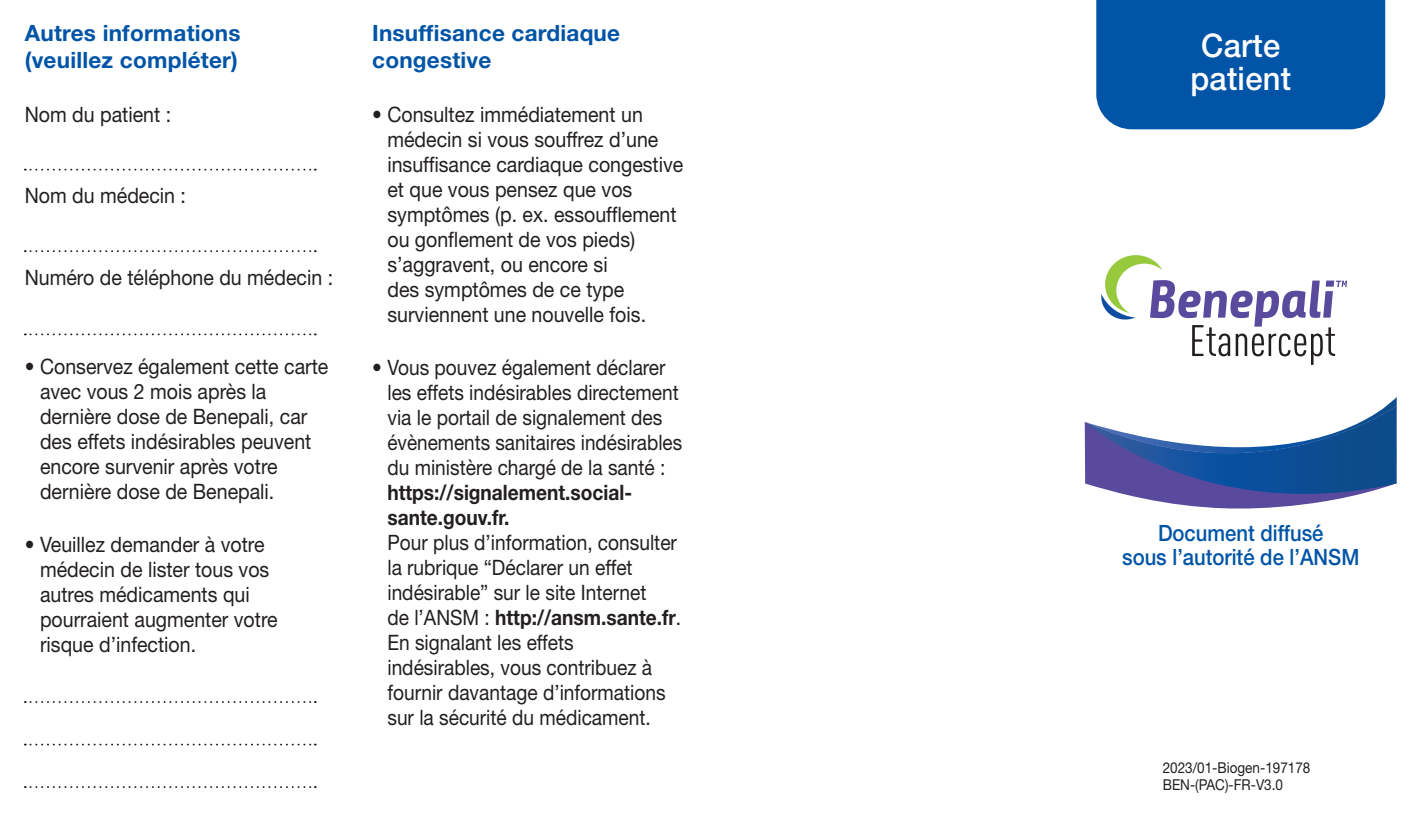
<style>
.page{position:relative;width:1418px;height:815px;background:#fff}
.page>*{position:absolute;margin:0;border:0;box-sizing:border-box;transform-origin:0 0}
.t1{font:500 32.5px/32.5px "Helvetica Neue LT Std";letter-spacing:.01em;color:#fff;text-align:center;scale:.95 1}
.t2{font:700 22.5px/27.5px "Helvetica Neue LT Std";letter-spacing:.01em;color:#0154a6}
.t3{font:500 22.5px/25px "Helvetica Neue LT Std";color:#0154a6;text-align:center;scale:.9 1}
.t4{font:21.25px/25px "Helvetica Neue LT Std";color:#231f20;scale:.92 1}
.t5{font:21.25px/25px "Helvetica Neue LT Std";color:#231f20;scale:.9 1}
.t6{font:700 21.25px/25px "Helvetica Neue LT Std";color:#231f20;scale:.9 1}
.t7{font:15px/17.5px "Helvetica Neue LT Std";color:#231f20;scale:.9 1}
.s1{font-weight:700}
</style>
<div class="page">
<div style="left:1096px;top:0;width:289px;height:129px;background:#0154a6"></div>
<svg style="left:25px;top:701px;width:291px;height:2px"></svg>
<svg style="left:25px;top:744px;width:291px;height:1px"></svg>
<svg style="left:25px;top:786px;width:291px;height:2px"></svg>
<svg style="left:25px;top:169px;width:291px;height:2px"></svg>
<svg style="left:25px;top:250px;width:291px;height:2px"></svg>
<svg style="left:25px;top:333px;width:291px;height:2px"></svg>
<svg style="left:1101px;top:255px;width:245px;height:110px"></svg>
<svg style="left:1084px;top:406px;width:313px;height:103px"></svg>
<img style="left:1085px;top:406px;width:311px;height:90px">
<p class="t2" style="left:25px;top:19px;width:217px">Autres informations (veuillez compléter)</p>
<p class="t4" style="left:25px;top:101px;width:161px">Nom du patient :</p>
<p class="t4" style="left:25px;top:183px;width:177px">Nom du médecin :</p>
<p class="t4" style="left:25px;top:265px;width:337px">Numéro de téléphone du médecin :</p>
<p class="t4" style="left:40px;top:354px;width:315px;text-indent:-15px">• Conservez également cette carte avec vous 2 mois après la dernière dose de Benepali, car des effets indésirables peuvent encore survenir après votre dernière dose de Benepali.</p>
<p class="t4" style="left:40px;top:532px;width:260px;text-indent:-15px">• Veuillez demander à votre médecin de lister tous vos autres médicaments qui pourraient augmenter votre risque d’infection.</p>
<p class="t2" style="left:372px;top:19px;width:249px">Insuffisance cardiaque congestive</p>
<p class="t4" style="left:387px;top:101px;width:323px;text-indent:-15px">• Consultez immédiatement un médecin si vous souffrez d’une insuffisance cardiaque congestive et que vous pensez que vos symptômes (p. ex. essoufflement ou gonflement de vos pieds) s’aggravent, ou encore si<br>des symptômes de ce type surviennent une nouvelle fois.</p>
<p class="t4" style="left:387px;top:355px;width:322px;text-indent:-15px">• Vous pouvez également déclarer les effets indésirables directement via le portail de signalement des évènements sanitaires indésirables du ministère chargé de la santé :</p>
<p class="t6" style="left:387px;top:480px;width:273px">https://signalement.social&shy;sante.gouv.fr.</p>
<p class="t5" style="left:387px;top:530px;width:328px">Pour plus d’information, consulter la rubrique “Déclarer un effet indésirable” sur le site Internet<br>de l’ANSM : <span class="s1">http://ansm.sante.fr</span>.<br>En signalant les effets indésirables, vous contribuez à fournir davantage d’informations sur la sécurité du médicament.</p>
<h1 class="t1" style="left:1190px;top:29px;width:108px">Carte patient</h1>
<p class="t3" style="left:1122px;top:520px;width:265px">Document diffusé<br>sous l’autorité de l’ANSM</p>
<p class="t7" style="left:1162px;top:758px;width:165px">2023/01-Biogen-197178<br>BEN-(PAC)-FR-V3.0</p>
</div>
